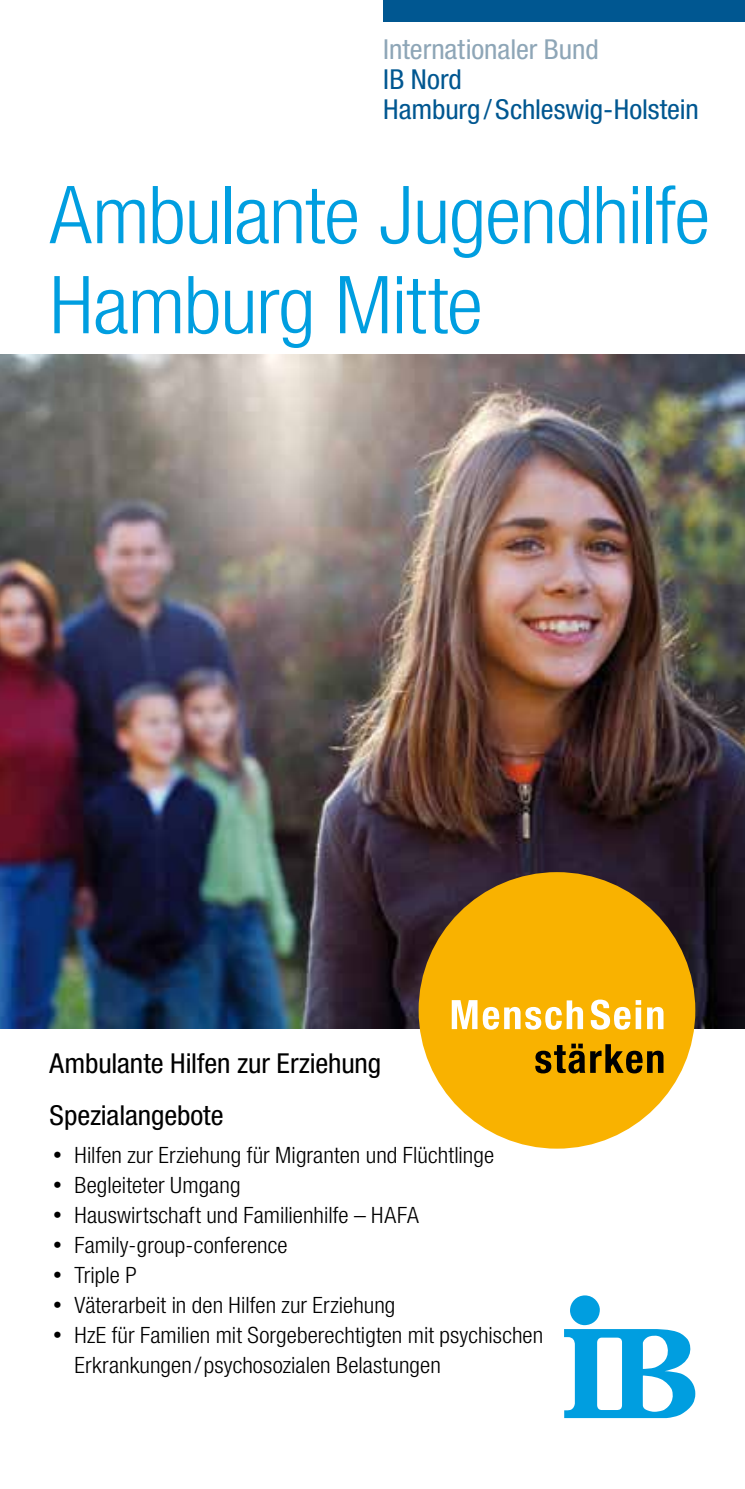
<style>
.page{position:relative;width:745px;height:1489px;background:#fff}
.page>*{position:absolute;margin:0;border:0;box-sizing:border-box;transform-origin:0 0}
.t1{font:300 condensed 80px/90px "Helvetica Neue LT Std";letter-spacing:-.015em;color:#009ee0;scale:1.05 1}
.t2{font:condensed 27.5px/52.5px "Helvetica Neue LT Pro";letter-spacing:-.005em;color:#000;scale:1.05 1}
.t3{font:condensed 27.5px/30px "Helvetica Neue LT Pro";color:#005791;scale:1.05 1}
.t4{font:condensed 27.5px "Helvetica Neue LT Pro";color:#8ea6b7;scale:1.05 1}
.t5{font:300 condensed 22.5px/30px "Helvetica Neue LT Std";letter-spacing:.005em;color:#000;scale:1.05 1}
.s1{font-size:17.5px}
</style>
<div class="page">
<svg style="left:564px;top:1295px;width:130px;height:122px"></svg>
<div style="left:383px;top:0;width:361px;height:21px;background:#005791"></div>
<img style="left:0;top:354px;width:744px;height:674px">
<div style="left:418px;top:872px;width:276px;height:276px;background:#f9b200;border-radius:50%"></div>
<svg style="left:451px;top:1000px;width:131px;height:29px"></svg>
<svg style="left:590px;top:999px;width:50px;height:30px"></svg>
<svg style="left:647px;top:1006px;width:16px;height:23px"></svg>
<svg style="left:535px;top:1043px;width:128px;height:30px"></svg>
<p class="t4" style="left:383px;top:33px;width:207px">Internationaler Bund</p>
<p class="t3" style="left:383px;top:64px;width:302px">IB Nord<br>Hamburg/Schleswig-Holstein</p>
<h1 class="t1" style="left:50px;top:169px;width:630px">Ambulante Jugendhilfe<br>Hamburg Mitte</h1>
<p class="t2" style="left:50px;top:1036px;width:317px">Ambulante Hilfen zur Erziehung<br>Spezialangebote</p>
<p class="t5" style="left:53px;top:1139px;width:421px"><span class="s1">•</span> Hilfen zur Erziehung für Migranten und Flüchtlinge</p>
<p class="t5" style="left:53px;top:1169px;width:180px"><span class="s1">•</span> Begleiteter Umgang</p>
<p class="t5" style="left:53px;top:1199px;width:349px"><span class="s1">•</span> Hauswirtschaft und Familienhilfe – HAFA</p>
<p class="t5" style="left:53px;top:1229px;width:225px"><span class="s1">•</span> Family-group-conference</p>
<p class="t5" style="left:53px;top:1259px;width:81px"><span class="s1">•</span> Triple P</p>
<p class="t5" style="left:53px;top:1289px;width:327px"><span class="s1">•</span> Väterarbeit in den Hilfen zur Erziehung</p>
<p class="t5" style="left:74px;top:1319px;width:447px;text-indent:-21px"><span class="s1">•</span> HzE für Familien mit Sorgeberechtigten mit psychischen<br>Erkrankungen /psychosozialen Belastungen</p>
</div>
